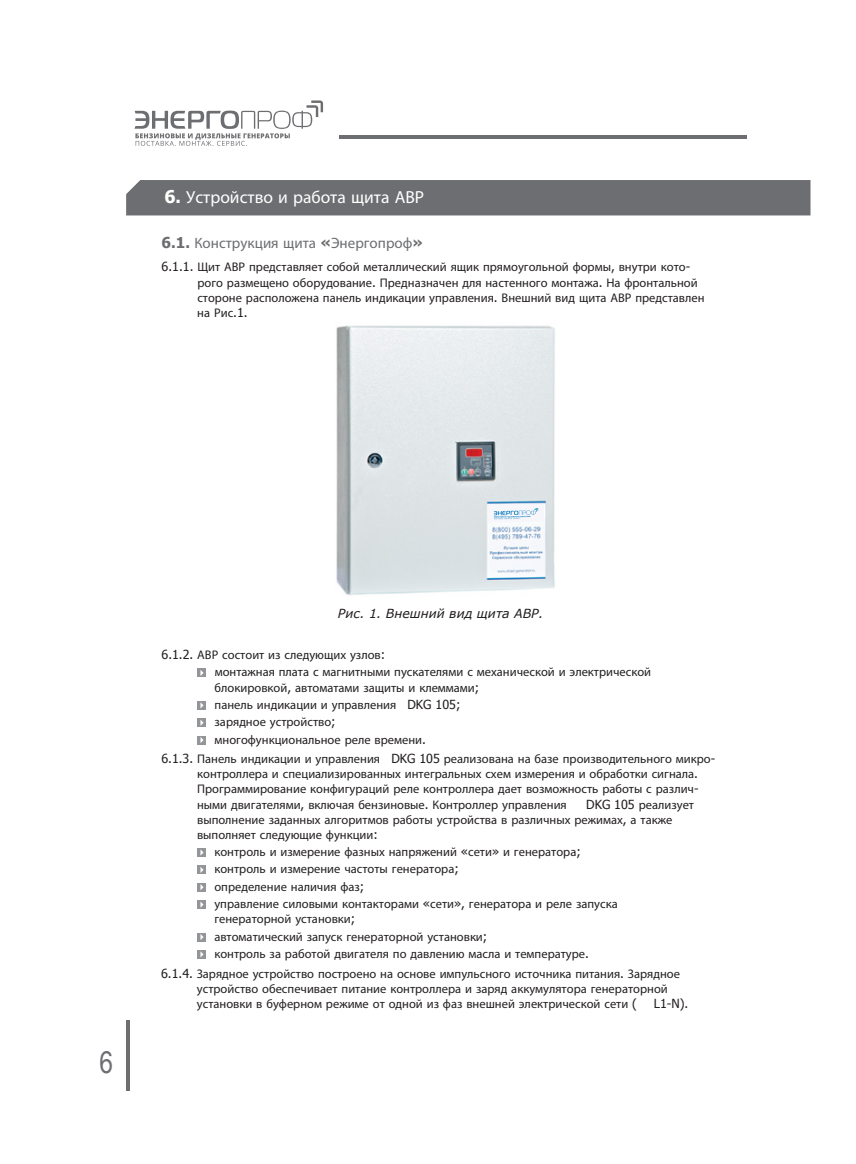
<style>
.page{position:relative;width:856px;height:1164px;background:#fff}
.page>*{position:absolute;margin:0;border:0;box-sizing:border-box;transform-origin:0 0}
.t1{font:30px "Arial Narrow";color:#6d6e71}
.t2{font:17.5px "Myriad Pro";color:#fff}
.t3{font:15px "Myriad Pro";color:#6d6e71}
.t4{font:12.5px/15.1px "Myriad Pro";color:#231f20}
.t5{font:italic 12.5px "Verdana";color:#231f20}
.t6{font:12.5px "Tahoma";color:#231f20}
.s1{font-family:"Tahoma";font-weight:700}
.s2{font-family:"Tahoma"}
</style>
<div class="page">
<div style="left:126px;top:180px;width:684px;height:35px;background:#6d6e71"></div>
<div style="left:197px;top:668px;width:9px;height:9px;background:#939598"></div>
<svg style="left:200px;top:670px;width:3px;height:6px"></svg>
<div style="left:197px;top:701px;width:9px;height:9px;background:#939598"></div>
<svg style="left:200px;top:702px;width:3px;height:6px"></svg>
<div style="left:197px;top:718px;width:9px;height:9px;background:#939598"></div>
<svg style="left:200px;top:720px;width:3px;height:6px"></svg>
<div style="left:197px;top:735px;width:9px;height:9px;background:#939598"></div>
<svg style="left:200px;top:737px;width:3px;height:6px"></svg>
<div style="left:197px;top:848px;width:9px;height:9px;background:#939598"></div>
<svg style="left:200px;top:849px;width:3px;height:6px"></svg>
<div style="left:197px;top:865px;width:9px;height:9px;background:#939598"></div>
<svg style="left:200px;top:867px;width:3px;height:6px"></svg>
<div style="left:197px;top:883px;width:9px;height:8px;background:#939598"></div>
<svg style="left:200px;top:884px;width:3px;height:6px"></svg>
<div style="left:197px;top:900px;width:9px;height:9px;background:#939598"></div>
<svg style="left:200px;top:901px;width:3px;height:6px"></svg>
<div style="left:197px;top:932px;width:9px;height:9px;background:#939598"></div>
<svg style="left:200px;top:934px;width:3px;height:6px"></svg>
<div style="left:197px;top:950px;width:9px;height:9px;background:#939598"></div>
<svg style="left:200px;top:951px;width:3px;height:6px"></svg>
<hr style="left:126px;top:1019px;width:3px;height:71px;background:#6d6e71">
<img style="left:336px;top:325px;width:219px;height:270px">
<hr style="left:339px;top:135px;width:407px;height:4px;background:#6d6e71">
<svg style="left:134px;top:100px;width:189px;height:46px"></svg>
<div style="left:487px;top:504px;width:56px;height:17px;background:#f7f7fb"></div>
<svg style="left:493px;top:508px;width:45px;height:12px"></svg>
<h2 class="t2" style="left:164px;top:186px;width:261px"><span class="s1">6.</span> Устройство и работа щита АВР</h2>
<p class="t3" style="left:161px;top:234px;width:263px"><span class="s1">6.1.</span> Конструкция щита <span class="s1">«</span>Энергопроф<span class="s1">»</span></p>
<p class="t4" style="left:197px;top:259px;width:508px;text-indent:-36px"><span class="s2">6.1.1.</span> Щит АВР представляет собой металлический ящик прямоугольной формы<span class="s2">,</span> внутри кото&shy;рого размещено оборудование<span class="s2">.</span> Предназначен для настенного монтажа<span class="s2">.</span> На фронтальной стороне расположена панель индикации управления<span class="s2">.</span> Внешний вид щита АВР представлен на Рис<span class="s2">.1.</span></p>
<h1 class="t1" style="left:99px;top:1040px;width:15px">6</h1>
<p class="t5" style="left:338px;top:606px;width:207px">Рис. 1. Внешний вид щита АВР.</p>
<p class="t4" style="left:215px;top:646px;width:438px;line-height:17.4px;text-indent:-53px"><span class="s2">6.1.2.</span> АВР состоит из следующих узлов<span class="s2">:<br></span>монтажная плата с магнитными пускателями с механической и электрической</p>
<p class="t4" style="left:214px;top:678px;width:266px;line-height:17.4px">блокировкой<span class="s2">,</span> автоматами защиты и клеммами<span class="s2">; </span>панель индикации и управления <span class="s2">DKG 105; </span>зарядное устройство<span class="s2">;<br></span>многофункциональное реле времени<span class="s2">.</span></p>
<p class="t4" style="left:197px;top:751px;width:519px;text-indent:-36px"><span class="s2">6.1.3.</span> Панель индикации и управления <span class="s2">DKG 105</span> реализована на базе производительного микро&shy;контроллера и специализированных интегральных схем измерения и обработки сигнала<span class="s2">.<br></span>Программирование конфигураций реле контроллера дает возможность работы с различ&shy;ными двигателями<span class="s2">,</span> включая бензиновые<span class="s2">.</span> Контроллер управления</p>
<p class="t4" style="left:197px;top:796px;width:498px;text-indent:389px"><span class="s2">DKG 105</span> реализует выполнение заданных алгоритмов работы устройства в различных режимах<span class="s2">,</span> а также выполняет следующие функции<span class="s2">:</span></p>
<p class="t4" style="left:214px;top:843px;width:405px;line-height:17.4px">контроль и измерение фазных напряжений <span class="s2">«</span>сети<span class="s2">»</span> и генератора<span class="s2">; </span>контроль и измерение частоты генератора<span class="s2">;<br></span>определение наличия фаз<span class="s2">;<br></span>управление силовыми контакторами <span class="s2">«</span>сети<span class="s2">»,</span> генератора и реле запуска</p>
<p class="t4" style="left:214px;top:910px;width:376px;line-height:17.4px">генераторной установки<span class="s2">;<br></span>автоматический запуск генераторной установки<span class="s2">;<br></span>контроль за работой двигателя по давлению масла и температуре<span class="s2">.</span></p>
<p class="t4" style="left:197px;top:965px;width:484px;text-indent:-36px"><span class="s2">6.1.4.</span> Зарядное устройство построено на основе импульсного источника питания<span class="s2">.</span> Зарядное устройство обеспечивает питание контроллера и заряд аккумулятора генераторной установки в буферном режиме от одной из фаз внешней электрической сети <span class="s2">(</span></p>
<p class="t6" style="left:653px;top:995px;width:36px">L1-N).</p>
</div>
